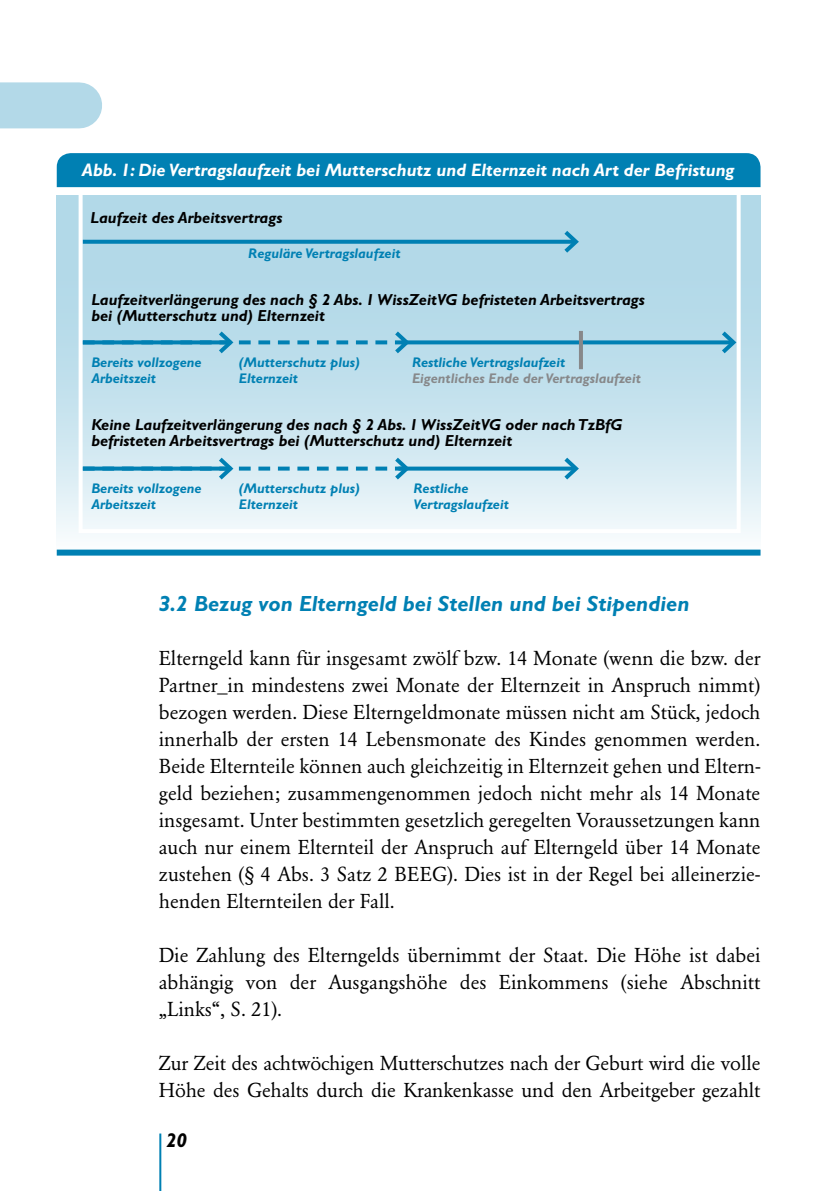
<style>
.page{position:relative;width:840px;height:1191px;background:#fff}
.page>*{position:absolute;margin:0;border:0;box-sizing:border-box;transform-origin:0 0}
.t1{font:italic 700 22px "Gill Sans Std";color:#0080b3}
.t2{font:20px/27px "Garamond BE";letter-spacing:-.005em;color:#000;text-align:justify}
.t3{font:italic 700 20px "Gill Sans Std";color:#000}
.t4{font:italic 700 18px "Gill Sans Std";color:#fff}
.t5{font:italic 700 16px/16px "Gill Sans Std";color:#000}
.t6{font:italic 700 14px/16px "Gill Sans Std";color:#0080b3}
.t7{font:italic 700 14px "Gill Sans Std";color:#87888a}
</style>
<div class="page">
<div style="left:0;top:82px;width:79px;height:46px;background:#b3d9e8"></div>
<hr style="left:159px;top:1133px;width:2px;height:58px;background:#0080b3">
<svg style="left:57px;top:195px;width:703px;height:361px"></svg>
<div style="left:79px;top:189px;width:661px;height:344px;border:4px solid #fff"></div>
<div style="left:57px;top:153px;width:703px;height:34px;background:#0080b3"></div>
<div style="left:57px;top:549px;width:703px;height:6px;background:#0080b3"></div>
<svg style="left:83px;top:240px;width:477px;height:4px;fill:#0080b3"></svg>
<svg style="left:560px;top:227px;width:21px;height:30px"></svg>
<svg style="left:412px;top:340px;width:305px;height:4px"></svg>
<svg style="left:717px;top:327px;width:22px;height:30px"></svg>
<svg style="left:83px;top:327px;width:329px;height:30px"></svg>
<svg style="left:412px;top:466px;width:148px;height:4px"></svg>
<svg style="left:560px;top:453px;width:21px;height:31px"></svg>
<svg style="left:83px;top:453px;width:329px;height:31px"></svg>
<svg style="left:578px;top:331px;width:4px;height:38px"></svg>
<p class="t4" style="left:82px;top:160px;width:653px">Abb. 1: Die Vertragslaufzeit bei Mutterschutz und Elternzeit nach Art der Befristung</p>
<p class="t5" style="left:90px;top:209px;width:193px">Laufzeit des Arbeitsvertrags</p>
<p class="t6" style="left:248px;top:245px;width:153px">Reguläre Vertragslaufzeit</p>
<p class="t5" style="left:91px;top:292px;width:554px">Laufzeitverlängerung des nach § 2 Abs. 1 WissZeitVG befristeten Arbeitsvertrags bei (Mutterschutz und) Elternzeit</p>
<p class="t6" style="left:91px;top:354px;width:112px">Bereits vollzogene<br>Arbeitszeit</p>
<p class="t6" style="left:239px;top:354px;width:122px">(Mutterschutz plus)<br>Elternzeit</p>
<p class="t6" style="left:412px;top:354px;width:155px">Restliche Vertragslaufzeit</p>
<p class="t7" style="left:412px;top:370px;width:230px">Eigentliches Ende der Vertragslaufzeit</p>
<p class="t5" style="left:91px;top:416px;width:532px">Keine Laufzeitverlängerung des nach § 2 Abs. 1 WissZeitVG oder nach TzBfG befristeten Arbeitsvertrags bei (Mutterschutz und) Elternzeit</p>
<p class="t6" style="left:91px;top:480px;width:112px">Bereits vollzogene<br>Arbeitszeit</p>
<p class="t6" style="left:239px;top:480px;width:122px">(Mutterschutz plus)<br>Elternzeit</p>
<p class="t6" style="left:413px;top:480px;width:97px">Restliche<br>Vertragslaufzeit</p>
<p class="t1" style="left:159px;top:591px;width:532px">3.2 Bezug von Elterngeld bei Stellen und bei Stipendien</p>
<p class="t2" style="left:159px;top:645px;width:602px">Elterngeld kann für insgesamt zwölf bzw. 14 Monate (wenn die bzw. der Partner_in mindestens zwei Monate der Elternzeit in Anspruch nimmt) bezogen werden. Diese Elterngeldmonate müssen nicht am Stück, jedoch innerhalb der ersten 14 Lebensmonate des Kindes genommen werden.<br>Beide Elternteile können auch gleichzeitig in Elternzeit gehen und Eltern&shy;geld beziehen; zusammengenommen jedoch nicht mehr als 14 Monate insgesamt. Unter bestimmten gesetzlich geregelten Voraussetzungen kann auch nur einem Elternteil der Anspruch auf Elterngeld über 14 Monate zustehen (§ 4 Abs. 3 Satz 2 BEEG). Dies ist in der Regel bei alleinerzie&shy;henden Elternteilen der Fall.</p>
<p class="t2" style="left:159px;top:942px;width:602px">Die Zahlung des Elterngelds übernimmt der Staat. Die Höhe ist dabei abhängig von der Ausgangshöhe des Einkommens (siehe Abschnitt „Links“, S. 21).</p>
<p class="t2" style="left:159px;top:1050px;width:602px">Zur Zeit des achtwöchigen Mutterschutzes nach der Geburt wird die volle<br>Höhe des Gehalts durch die Krankenkasse und den Arbeitgeber gezahlt</p>
<p class="t3" style="left:166px;top:1128px;width:23px">20</p>
</div>
